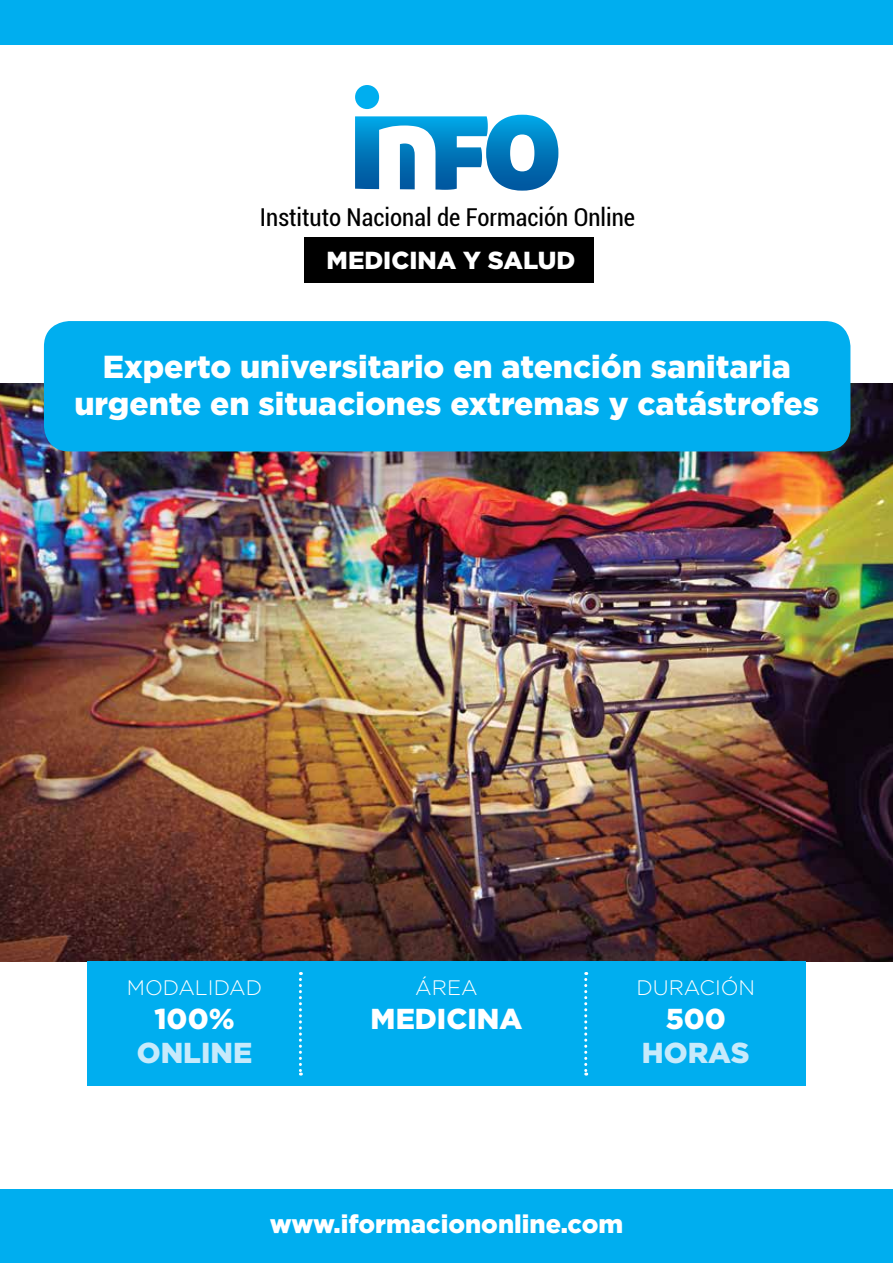
<style>
.page{position:relative;width:893px;height:1263px;background:#fff}
.page>*{position:absolute;margin:0;border:0;box-sizing:border-box;transform-origin:0 0}
.t1{font:900 31.8px/37.2px "Gotham";color:#fff;text-align:center}
.t2{font:900 28.8px "Gotham";color:#fff}
.t3{font:900 28.8px "Gotham";color:#c7eafb}
.t4{font:900 25.5px "Gotham";color:#fff}
.t5{font:condensed 24.6px "Roboto";color:#000}
.t6{font:900 24.6px "Gotham";color:#fff}
.t7{font:300 21px "Gotham";color:#fff}
</style>
<div class="page">
<img style="left:0;top:384px;width:893px;height:577px">
<div style="left:0;top:0;width:893px;height:44px;background:#00aeef"></div>
<div style="left:0;top:1189px;width:893px;height:74px;background:#00aeef"></div>
<div style="left:87px;top:961px;width:719px;height:125px;background:#00aeef"></div>
<div style="left:44px;top:321px;width:806px;height:130px;background:#00aeef;border-radius:26px"></div>
<svg style="left:299px;top:972px;width:3px;height:103px"></svg>
<svg style="left:584px;top:972px;width:3px;height:103px"></svg>
<div style="left:304px;top:237px;width:290px;height:46px;background:#000"></div>
<svg style="left:355px;top:115px;width:203px;height:76px"></svg>
<div style="left:355px;top:85px;width:24px;height:24px;background:#00aeef;border-radius:50%"></div>
<p class="t5" style="left:260px;top:200px;width:377px">Instituto Nacional de Formación Online</p>
<p class="t6" style="left:327px;top:243px;width:250px">MEDICINA Y SALUD</p>
<p class="t1" style="left:74px;top:348px;width:746px">Experto universitario en atención sanitaria urgente en situaciones extremas y catástrofes</p>
<p class="t7" style="left:127px;top:975px;width:137px">MODALIDAD</p>
<p class="t2" style="left:154px;top:999px;width:82px">100%</p>
<p class="t3" style="left:137px;top:1032px;width:117px">ONLINE</p>
<p class="t7" style="left:415px;top:975px;width:64px">ÁREA</p>
<p class="t2" style="left:371px;top:999px;width:153px">MEDICINA</p>
<p class="t7" style="left:636px;top:975px;width:120px">DURACIÓN</p>
<p class="t2" style="left:666px;top:999px;width:62px">500</p>
<p class="t3" style="left:642px;top:1032px;width:109px">HORAS</p>
<p class="t4" style="left:270px;top:1206px;width:355px">www.iformaciononline.com</p>
</div>
